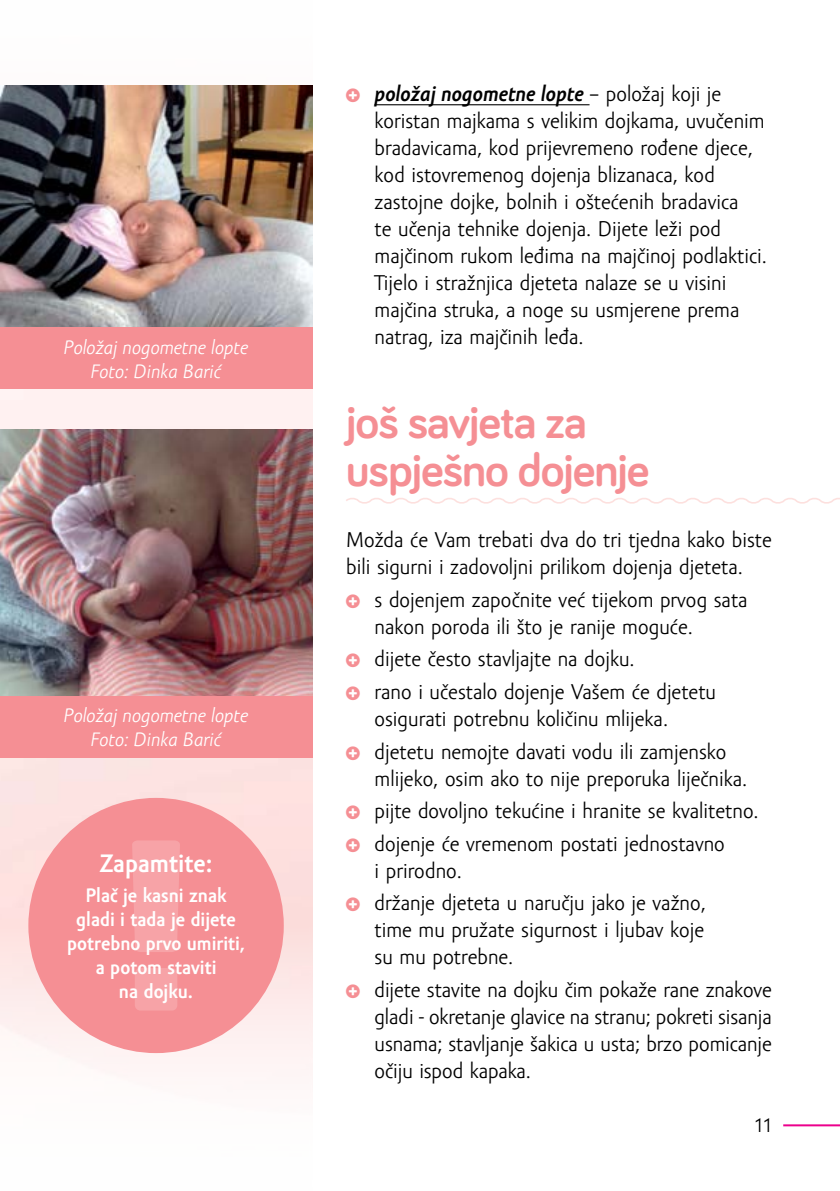
<style>
.page{position:relative;width:840px;height:1191px;background:#fff}
.page>*{position:absolute;margin:0;border:0;box-sizing:border-box;transform-origin:0 0}
.t1{font:700 48px/48.6px "Bariol";letter-spacing:-.02em;color:#f58f94}
.t2{font:700 26px "Amor Sans Pro";color:#fff}
.t3{font:22px/27px "Amor Sans Pro";color:#000}
.t4{font:700 20px/24px "Amor Sans Pro";color:#fff;text-align:center}
.t5{font:italic 20px/24px "Amor Sans Pro";color:#fff;text-align:center}
.t6{font:20px "Amor Sans Pro";color:#000}
.s1{font-weight:700;font-style:italic}
</style>
<div class="page">
<hr style="left:782px;top:1124px;width:57px;height:2px;background:#ec008c">
<img style="left:0;top:389px;width:312px;height:681px">
<hr style="left:374px;top:104px;width:215px;height:1px;background:#000">
<svg style="left:346px;top:498px;width:493px;height:6px"></svg>
<div style="left:28px;top:798px;width:255px;height:255px;background:#f58f94;border-radius:50%"></div>
<svg style="left:132px;top:840px;width:48px;height:112px;background:#f6a1a5"></svg>
<div style="left:135px;top:968px;width:42px;height:42px;background:#f7a3a7;border-radius:5px"></div>
<img style="left:0;top:85px;width:312px;height:242px">
<div style="left:0;top:327px;width:312px;height:62px;background:#f58f94"></div>
<img style="left:0;top:429px;width:312px;height:267px">
<div style="left:0;top:696px;width:312px;height:61px;background:#f58f94"></div>
<p class="t5" style="left:64px;top:336px;width:186px">Položaj nogometne lopte<br>Foto: Dinka Barić</p>
<p class="t5" style="left:64px;top:704px;width:186px">Položaj nogometne lopte<br>Foto: Dinka Barić</p>
<p class="t2" style="left:100px;top:849px;width:114px">Zapamtite:</p>
<p class="t4" style="left:67px;top:884px;width:179px">Plač je kasni znak gladi i tada je dijete potrebno prvo umiriti, a potom staviti<br>na dojku.</p>
<p class="t3" style="left:374px;top:81px;width:393px"><span class="s1">položaj nogometne lopte</span> – položaj koji je koristan majkama s velikim dojkama, uvučenim bradavicama, kod prijevremeno rođene djece, kod istovremenog dojenja blizanaca, kod zastojne dojke, bolnih i oštećenih bradavica<br>te učenja tehnike dojenja. Dijete leži pod majčinom rukom leđima na majčinoj podlaktici.<br>Tijelo i stražnjica djeteta nalaze se u visini majčina struka, a noge su usmjerene prema natrag, iza majčinih leđa.</p>
<h1 class="t1" style="left:346px;top:395px;width:304px">još savjeta za uspješno dojenje</h1>
<p class="t3" style="left:346px;top:527px;width:427px">Možda će Vam trebati dva do tri tjedna kako biste bili sigurni i zadovoljni prilikom dojenja djeteta.</p>
<p class="t3" style="left:374px;top:586px;width:374px">s dojenjem započnite već tijekom prvog sata nakon poroda ili što je ranije moguće.</p>
<p class="t3" style="left:374px;top:643px;width:343px;line-height:32.6px">dijete često stavljajte na dojku.<br>rano i učestalo dojenje Vašem će djetetu</p>
<p class="t3" style="left:374px;top:703px;width:353px;line-height:32.6px">osigurati potrebnu količinu mlijeka. djetetu nemojte davati vodu ili zamjensko</p>
<p class="t3" style="left:374px;top:762px;width:385px;line-height:32.6px">mlijeko, osim ako to nije preporuka liječnika. pijte dovoljno tekućine i hranite se kvalitetno. dojenje će vremenom postati jednostavno</p>
<p class="t3" style="left:374px;top:854px;width:332px;line-height:32.6px">i prirodno.<br>držanje djeteta u naručju jako je važno,</p>
<p class="t3" style="left:374px;top:917px;width:331px">time mu pružate sigurnost i ljubav koje su mu potrebne.</p>
<p class="t3" style="left:374px;top:976px;width:398px;text-align:justify">dijete stavite na dojku čim pokaže rane znakove gladi - okretanje glavice na stranu; pokreti sisanja usnama; stavljanje šakica u usta; brzo pomicanje očiju ispod kapaka.</p>
<p class="t6" style="left:753px;top:1115px;width:20px">11</p>
</div>
